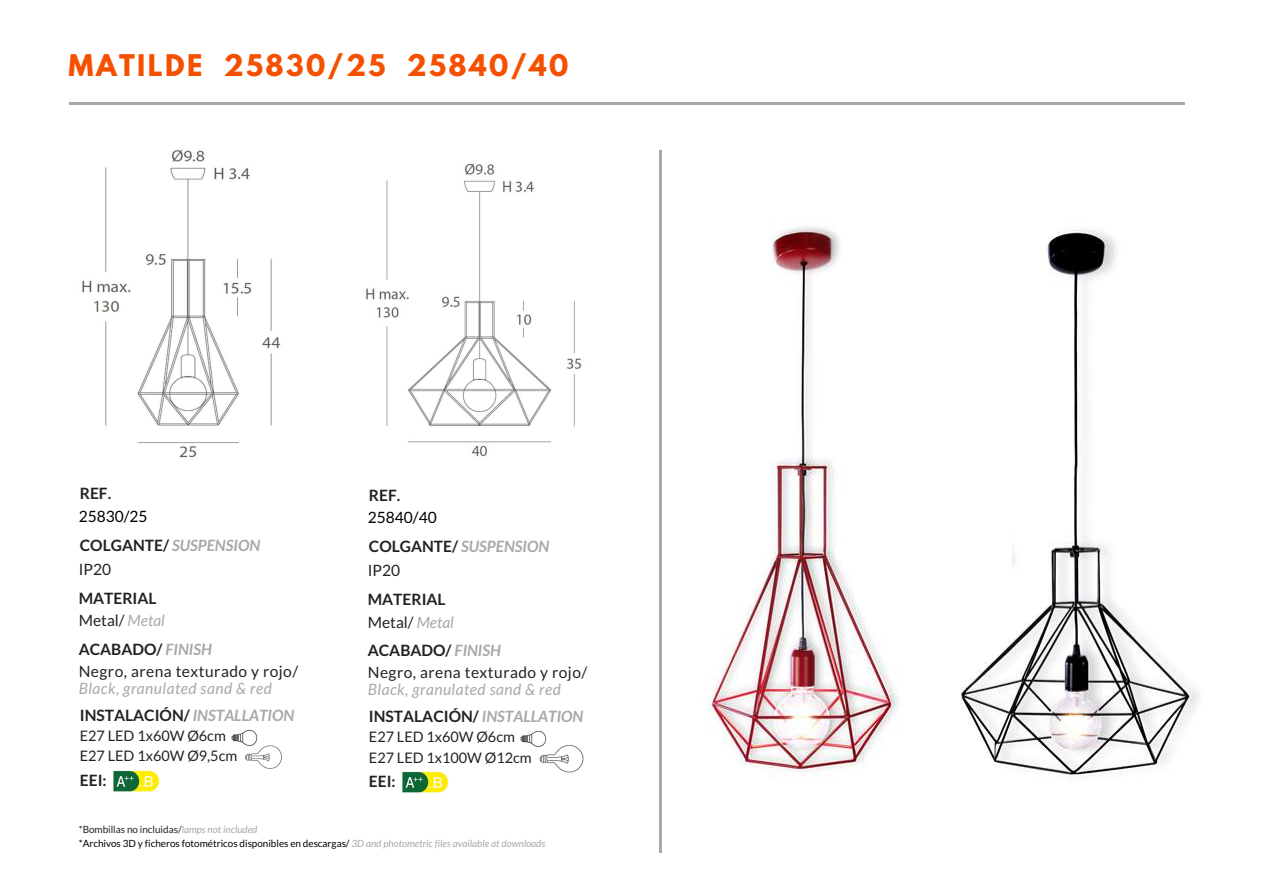
<style>
.page{position:relative;width:1263px;height:893px;background:#fff}
.page>*{position:absolute;margin:0;border:0;box-sizing:border-box;transform-origin:0 0}
.t1{font:700 26.4px "League Spartan";letter-spacing:.09em;color:#f55000}
.t2{font:italic 15.6px/27.2px "Lato";letter-spacing:.03em;color:#a8a8a8}
.t3{font:15.6px/22.4px "Lato";letter-spacing:.03em;color:#222}
.t4{font:700 15.6px/22.5px "Lato";color:#222}
.t5{font:italic 700 15.6px/29.2px "Lato";color:#a8a8a8}
.t6{font:14.55px/20.2px "Lato";color:#222}
.t7{font:italic 9.9px/13.5px "Lato";color:#a8a8a8}
.s1{font-weight:400;font-style:normal;color:#000}
.s2{font-style:normal;color:#222}
.s3{font-weight:400}
.s4{font-weight:400;font-style:italic;color:#a8a8a8}
.s5{font-weight:700}
.s6{font-weight:700;font-style:italic;color:#a8a8a8}
.s7{font-weight:700;font-style:normal;color:#222}
.s8{font-style:normal;color:#000}
</style>
<div class="page">
<img style="left:706px;top:226px;width:192px;height:555px">
<hr style="left:659px;top:837px;width:3px;height:15px;background:#a8a8a8">
<hr style="left:659px;top:150px;width:3px;height:15px;background:#a8a8a8">
<hr style="left:659px;top:733px;width:3px;height:104px;background:#a8a8a8">
<hr style="left:659px;top:628px;width:3px;height:105px;background:#a8a8a8">
<hr style="left:659px;top:524px;width:3px;height:105px;background:#a8a8a8">
<hr style="left:659px;top:420px;width:3px;height:104px;background:#a8a8a8">
<hr style="left:659px;top:315px;width:3px;height:105px;background:#a8a8a8">
<hr style="left:659px;top:211px;width:3px;height:104px;background:#a8a8a8">
<hr style="left:659px;top:165px;width:3px;height:46px;background:#a8a8a8">
<hr style="left:69px;top:102px;width:16px;height:3px;background:#a8a8a8">
<hr style="left:1169px;top:102px;width:16px;height:3px;background:#a8a8a8">
<hr style="left:84px;top:102px;width:105px;height:3px;background:#a8a8a8">
<hr style="left:188px;top:102px;width:105px;height:3px;background:#a8a8a8">
<hr style="left:293px;top:102px;width:104px;height:3px;background:#a8a8a8">
<hr style="left:397px;top:102px;width:105px;height:3px;background:#a8a8a8">
<hr style="left:501px;top:102px;width:105px;height:3px;background:#a8a8a8">
<hr style="left:606px;top:102px;width:104px;height:3px;background:#a8a8a8">
<hr style="left:710px;top:102px;width:104px;height:3px;background:#a8a8a8">
<hr style="left:814px;top:102px;width:105px;height:3px;background:#a8a8a8">
<hr style="left:918px;top:102px;width:105px;height:3px;background:#a8a8a8">
<hr style="left:1023px;top:102px;width:104px;height:3px;background:#a8a8a8">
<hr style="left:1127px;top:102px;width:43px;height:3px;background:#a8a8a8">
<img style="left:539px;top:745px;width:45px;height:28px">
<img style="left:520px;top:731px;width:27px;height:16px">
<img style="left:402px;top:771px;width:47px;height:22px">
<img style="left:245px;top:745px;width:37px;height:24px">
<img style="left:231px;top:730px;width:27px;height:16px">
<img style="left:113px;top:770px;width:47px;height:22px">
<img style="left:81px;top:148px;width:200px;height:310px">
<img style="left:365px;top:163px;width:217px;height:294px">
<img style="left:961px;top:229px;width:238px;height:551px">
<h1 class="t1" style="left:69px;top:53px;width:501px">MATILDE 25830/25 25840/40</h1>
<h2 class="t4" style="left:80px;top:482px;width:33px">REF.</h2>
<h2 class="t5" style="left:79px;top:501px;width:183px"><span class="s1">25830/25<br></span><span class="s2">COLGANTE/</span> SUSPENSION</h2>
<h2 class="t3" style="left:79px;top:557px;width:34px">IP20</h2>
<h2 class="t4" style="left:79px;top:587px;width:88px">MATERIAL<br><span class="s3">Metal/</span> <span class="s4">Metal</span></h2>
<h2 class="t3" style="left:79px;top:637px;width:221px"><span class="s5">ACABADO/</span> <span class="s6">FINISH<br></span>Negro, arena texturado y rojo/</h2>
<h2 class="t2" style="left:79px;top:674px;width:217px">Black, granulated sand &amp; red<br><span class="s7">INSTALACIÓN/</span> <span class="s5">INSTALLATION</span></h2>
<h3 class="t6" style="left:80px;top:725px;width:159px">E27 LED 1x60W Ø6cm<br>E27 LED 1x60W Ø9,5cm</h3>
<h2 class="t4" style="left:80px;top:769px;width:28px">EEI:</h2>
<h2 class="t4" style="left:369px;top:483px;width:33px">REF.</h2>
<h2 class="t5" style="left:368px;top:502px;width:183px"><span class="s1">25840/40<br></span><span class="s2">COLGANTE/</span> SUSPENSION</h2>
<h2 class="t3" style="left:368px;top:559px;width:34px">IP20</h2>
<h2 class="t4" style="left:368px;top:588px;width:88px">MATERIAL<br><span class="s3">Metal/</span> <span class="s4">Metal</span></h2>
<h2 class="t3" style="left:368px;top:638px;width:221px"><span class="s5">ACABADO/</span> <span class="s6">FINISH<br></span>Negro, arena texturado y rojo/</h2>
<h2 class="t2" style="left:368px;top:675px;width:217px">Black, granulated sand &amp; red<br><span class="s7">INSTALACIÓN/</span> <span class="s5">INSTALLATION</span></h2>
<h3 class="t6" style="left:369px;top:727px;width:164px">E27 LED 1x60W Ø6cm<br>E27 LED 1x100W Ø12cm</h3>
<h2 class="t4" style="left:369px;top:770px;width:28px">EEI:</h2>
<p class="t7" style="left:79px;top:823px;width:468px"><span class="s2">*Bombillas no incluidas/</span>lamps not included<br><span class="s8">*Archivos 3D y ficheros fotométricos disponibles en descargas/</span> 3D and photometric files available at downloads</p>
</div>
